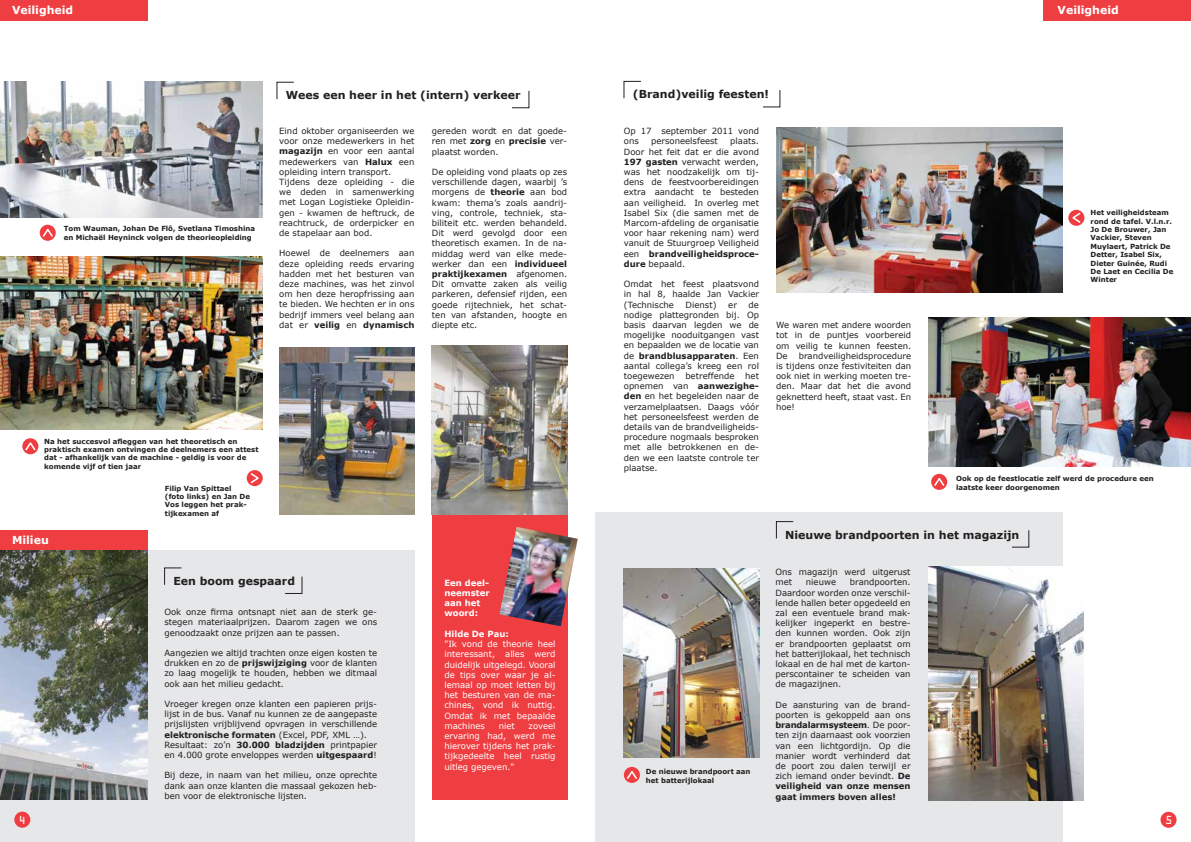
<style>
.page{position:relative;width:1191px;height:842px;background:#fff}
.page>*{position:absolute;margin:0;border:0;box-sizing:border-box;transform-origin:0 0}
.t1{font:700 11px "Verdana";color:#231f20}
.t2{font:700 11px "Verdana";color:#fff}
.t3{font:10.5px "OCRA Std";color:#fff}
.t4{font:8.5px/10.2px "Verdana";color:#231f20;text-align:justify}
.t5{font:8.5px/10.2px "Verdana";color:#fff;text-align:justify}
.t6{font:700 8.5px/10.2px "Verdana";color:#fff}
.t7{font:700 7px/8.4px "Verdana";color:#231f20}
.s1{font-weight:700}
</style>
<div class="page">
<div style="left:0;top:551px;width:415px;height:291px;background:#e6e7e8"></div>
<div style="left:595px;top:513px;width:468px;height:329px;background:#e6e7e8"></div>
<div style="left:432px;top:508px;width:135px;height:291px;background:#ef3e42"></div>
<div style="left:1160px;top:812px;width:16px;height:16px;background:#ef3e42;border-radius:50%"></div>
<div style="left:14px;top:812px;width:16px;height:16px;background:#ef3e42;border-radius:50%"></div>
<div style="left:0;top:0;width:147px;height:21px;background:#ef3e42"></div>
<div style="left:1043px;top:0;width:148px;height:21px;background:#ef3e42"></div>
<div style="left:0;top:530px;width:147px;height:21px;background:#ef3e42"></div>
<div style="left:40px;top:225px;width:16px;height:16px;background:#ef3e42;border-radius:50%"></div>
<svg style="left:43px;top:229px;width:10px;height:8px"></svg>
<svg style="left:22px;top:438px;width:16px;height:16px"></svg>
<svg style="left:25px;top:442px;width:10px;height:8px"></svg>
<svg style="left:247px;top:470px;width:16px;height:16px"></svg>
<svg style="left:251px;top:473px;width:8px;height:10px"></svg>
<svg style="left:1068px;top:210px;width:16px;height:16px"></svg>
<svg style="left:1072px;top:213px;width:8px;height:10px"></svg>
<svg style="left:931px;top:474px;width:16px;height:16px"></svg>
<svg style="left:934px;top:478px;width:10px;height:8px"></svg>
<div style="left:624px;top:767px;width:16px;height:16px;background:#ef3e42;border-radius:50%"></div>
<svg style="left:627px;top:771px;width:10px;height:8px"></svg>
<svg style="left:285px;top:576px;width:17px;height:18px"></svg>
<svg style="left:164px;top:568px;width:18px;height:17px"></svg>
<svg style="left:763px;top:90px;width:17px;height:17px"></svg>
<svg style="left:1012px;top:530px;width:17px;height:17px"></svg>
<svg style="left:512px;top:91px;width:17px;height:17px"></svg>
<svg style="left:623px;top:81px;width:18px;height:18px"></svg>
<svg style="left:776px;top:521px;width:17px;height:18px"></svg>
<svg style="left:277px;top:82px;width:17px;height:17px"></svg>
<img style="left:928px;top:567px;width:155px;height:233px">
<img style="left:624px;top:569px;width:135px;height:188px">
<img style="left:499px;top:527px;width:79px;height:99px">
<img style="left:0;top:551px;width:147px;height:248px">
<img style="left:776px;top:128px;width:286px;height:164px">
<img style="left:928px;top:318px;width:263px;height:148px">
<img style="left:432px;top:346px;width:135px;height:168px">
<img style="left:279px;top:347px;width:136px;height:167px">
<img style="left:0;top:81px;width:263px;height:137px">
<img style="left:0;top:257px;width:263px;height:172px">
<p class="t2" style="left:12px;top:3px;width:63px">Veiligheid</p>
<p class="t7" style="left:64px;top:224px;width:193px">Tom Wauman, Johan De Flô, Svetlana Timoshina en Michaël Heyninck volgen de theorieopleiding</p>
<p class="t1" style="left:286px;top:87px;width:236px">Wees een heer in het (intern) verkeer</p>
<p class="t4" style="left:279px;top:126px;width:137px;text-align:left">Eind oktober organiseerden we voor onze medewerkers in het <span class="s1">magazijn</span> en voor een aantal medewerkers van <span class="s1">Halux</span> een opleiding intern transport.<br>Tijdens deze opleiding - die we deden in samenwerking met Logan Logistieke Opleidin&shy;gen - kwamen de heftruck, de reachtruck, de orderpicker en de stapelaar aan bod.</p>
<p class="t4" style="left:279px;top:248px;width:137px">Hoewel de deelnemers aan deze opleiding reeds ervaring hadden met het besturen van deze machines, was het zinvol om hen deze heropfrissing aan te bieden. We hechten er in ons bedrijf immers veel belang aan dat er <span class="s1">veilig</span> en <span class="s1">dynamisch</span></p>
<p class="t4" style="left:432px;top:126px;width:137px">gereden wordt en dat goede&shy;ren met <span class="s1">zorg</span> en <span class="s1">precisie</span> ver&shy;plaatst worden.</p>
<p class="t4" style="left:432px;top:167px;width:137px">De opleiding vond plaats op zes verschillende dagen, waarbij ’s morgens de <span class="s1">theorie</span> aan bod kwam: thema’s zoals aandrij&shy;ving, controle, techniek, sta&shy;biliteit etc. werden behandeld.<br>Dit werd gevolgd door een theoretisch examen. In de na&shy;middag werd van elke mede&shy;werker dan een <span class="s1">individueel praktijkexamen</span> afgenomen.<br>Dit omvatte zaken als veilig parkeren, defensief rijden, een goede rijtechniek, het schat&shy;ten van afstanden, hoogte en diepte etc.</p>
<p class="t7" style="left:44px;top:437px;width:216px">Na het succesvol afleggen van het theoretisch en praktisch examen ontvingen de deelnemers een attest dat - afhankelijk van de machine - geldig is voor de komende vijf of tien jaar</p>
<p class="t2" style="left:12px;top:532px;width:38px">Milieu</p>
<p class="t7" style="left:165px;top:484px;width:87px">Filip Van Spittael (foto links) en Jan De<br>Vos leggen het prak&shy;tijkexamen af</p>
<p class="t1" style="left:173px;top:573px;width:123px">Een boom gespaard</p>
<p class="t4" style="left:164px;top:607px;width:214px">Ook onze firma ontsnapt niet aan de sterk ge&shy;stegen materiaalprijzen. Daarom zagen we ons genoodzaakt onze prijzen aan te passen.</p>
<p class="t4" style="left:164px;top:648px;width:214px">Aangezien we altijd trachten onze eigen kosten te drukken en zo de <span class="s1">prijswijziging</span> voor de klanten zo laag mogelijk te houden, hebben we ditmaal ook aan het milieu gedacht.</p>
<p class="t4" style="left:164px;top:699px;width:214px;text-align:left">Vroeger kregen onze klanten een papieren prijs&shy;lijst in de bus. Vanaf nu kunnen ze de aangepaste prijslijsten vrijblijvend opvragen in verschillende <span class="s1">elektronische formaten</span> (Excel, PDF, XML …).<br>Resultaat: zo’n <span class="s1">30.000 bladzijden</span> printpapier en 4.000 grote enveloppes werden <span class="s1">uitgespaard</span>!</p>
<p class="t4" style="left:164px;top:770px;width:214px">Bij deze, in naam van het milieu, onze oprechte dank aan onze klanten die massaal gekozen heb&shy;ben voor de elektronische lijsten.</p>
<p class="t6" style="left:444px;top:577px;width:47px">Een deel&shy;neemster aan het woord:</p>
<p class="t6" style="left:444px;top:628px;width:66px">Hilde De Pau:</p>
<p class="t5" style="left:444px;top:639px;width:113px">"Ik vond de theorie heel interessant, alles werd duidelijk uitgelegd. Vooral de tips over waar je al&shy;lemaal op moet letten bij het besturen van de ma&shy;chines, vond ik nuttig.<br>Omdat ik met bepaalde machines</p>
<p class="t5" style="left:444px;top:720px;width:113px;text-indent:84px">zoveel ervaring had, werd me hierover tijdens het prak&shy;tijkgedeelte heel rustig uitleg gegeven."</p>
<p class="t5" style="left:499px;top:720px;width:18px">niet</p>
<p class="t2" style="left:1057px;top:3px;width:63px">Veiligheid</p>
<p class="t1" style="left:633px;top:87px;width:138px">(Brand)veilig feesten!</p>
<p class="t4" style="left:624px;top:126px;width:137px">Op 17 september 2011 vond ons</p>
<p class="t4" style="left:651px;top:136px;width:68px">personeelsfeest</p>
<p class="t4" style="left:624px;top:136px;width:137px;text-indent:106px">plaats.<br>Door het feit dat er die avond <span class="s1">197 gasten</span> verwacht werden, was het noodzakelijk om tij&shy;dens de feestvoorbereidingen extra aandacht te besteden aan veiligheid. In overleg met Isabel Six (die samen met de Marcom-afdeling de organisatie voor haar rekening nam) werd vanuit de Stuurgroep Veiligheid een <span class="s1">brandveiligheidsproce&shy;dure</span> bepaald.</p>
<p class="t4" style="left:624px;top:279px;width:137px">Omdat het feest plaatsvond in hal 8, haalde Jan Vackier (Technische</p>
<p class="t4" style="left:624px;top:299px;width:137px;text-indent:125px">de nodige plattegronden bij. Op basis daarvan legden we de mogelijke nooduitgangen vast en bepaalden we de locatie van de <span class="s1">brandblusapparaten</span>. Een aantal collega’s kreeg een rol toegewezen</p>
<p class="t4" style="left:685px;top:299px;width:32px">Dienst)</p>
<p class="t4" style="left:728px;top:299px;width:10px">er</p>
<p class="t4" style="left:685px;top:371px;width:51px">betreffende</p>
<p class="t4" style="left:624px;top:371px;width:137px;text-indent:121px">het opnemen van <span class="s1">aanwezighe&shy;den</span> en het begeleiden naar de verzamelplaatsen. Daags vóór het personeelsfeest werden de details van de brandveiligheids&shy;procedure nogmaals besproken met alle betrokkenen en de&shy;den we een laatste controle ter plaatse.</p>
<p class="t4" style="left:776px;top:320px;width:137px">We waren met andere woorden tot in de puntjes voorbereid om veilig te kunnen feesten.<br>De</p>
<p class="t4" style="left:776px;top:350px;width:137px;text-indent:23px">brandveiligheidsprocedure is tijdens onze festiviteiten dan ook niet in werking moeten tre&shy;den. Maar dat het die avond geknetterd heeft, staat vast. En hoe!</p>
<p class="t7" style="left:1090px;top:208px;width:84px">Het veiligheidsteam rond de tafel. V.l.n.r.<br>Jo De Brouwer, Jan<br>Vackier, Steven<br>Muylaert, Patrick De<br>Detter, Isabel Six,<br>Dieter Guinée, Rudi<br>De Laet en Cecilia De<br>Winter</p>
<p class="t7" style="left:956px;top:474px;width:199px">Ook op de feestlocatie zelf werd de procedure een laatste keer doorgenomen</p>
<p class="t1" style="left:785px;top:527px;width:236px">Nieuwe brandpoorten in het magazijn</p>
<p class="t7" style="left:646px;top:767px;width:106px">De nieuwe brandpoort aan het batterijlokaal</p>
<p class="t4" style="left:775px;top:567px;width:137px">Ons magazijn werd uitgerust met</p>
<p class="t4" style="left:775px;top:577px;width:137px;text-indent:74px">brandpoorten.<br>Daardoor worden onze verschil&shy;lende hallen beter opgedeeld en zal een eventuele brand mak&shy;kelijker ingeperkt en bestre&shy;den kunnen worden. Ook zijn er brandpoorten geplaatst om het batterijlokaal, het technisch lokaal en de hal met de karton&shy;perscontainer te scheiden van de magazijnen.</p>
<p class="t4" style="left:775px;top:699px;width:137px">De aansturing van de brand&shy;poorten is gekoppeld aan ons <span class="s1">brandalarmsysteem</span>. De poor&shy;ten zijn daarnaast ook voorzien van een lichtgordijn. Op die manier wordt verhinderd dat de poort zou dalen terwijl er zich iemand onder bevindt. <span class="s1">De veiligheid van onze mensen gaat immers boven alles!</span></p>
<p class="t4" style="left:806px;top:577px;width:32px">nieuwe</p>
<p class="t3" style="left:19px;top:815px;width:9px">4</p>
<p class="t3" style="left:1164px;top:815px;width:9px">5</p>
</div>
